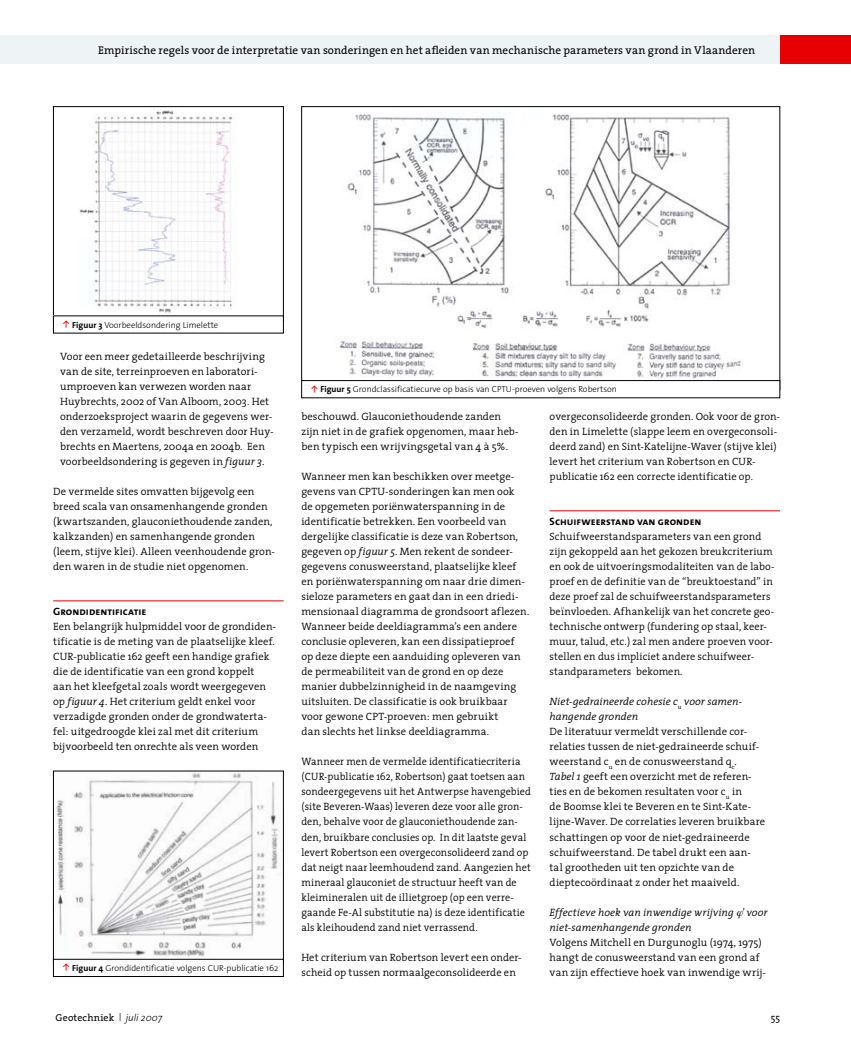
<style>
.page{position:relative;width:851px;height:1053px;background:#fff}
.page>*{position:absolute;margin:0;border:0;box-sizing:border-box;transform-origin:0 0}
.t1{font:11.25px "The Serif";letter-spacing:.005em;color:#000}
.t2{font:300 10.62px/15px "The Serif";letter-spacing:.01em;color:#000}
.t3{font:300 10.62px/15px "The Serif";letter-spacing:.01em;color:#000;scale:.96 1}
.t4{font:italic 300 10.62px/15px "The Serif";color:#000}
.t5{font:10.62px "The Mix Bold Caps";color:#000}
.t6{font:10px "The Serif";letter-spacing:.015em;color:#000}
.t7{font:10px "The Sans";color:#000}
.t8{font:300 8.75px "The Sans";color:#000}
.s1{font-weight:700}
.s2{font-style:italic}
.s3{font-family:"The Sans";font-weight:300;font-style:italic}
</style>
<div class="page">
<hr style="left:53px;top:600px;width:230px;height:1px;background:#e60004">
<hr style="left:549px;top:510px;width:231px;height:1px;background:#e60004">
<img style="left:79px;top:110px;width:154px;height:203px">
<div style="left:53px;top:106px;width:230px;height:215px;border:1px solid #000"></div>
<div style="left:53px;top:316px;width:230px;height:17px;background:#fff"></div>
<img style="left:56px;top:773px;width:222px;height:184px">
<div style="left:53px;top:770px;width:230px;height:193px;border:1px solid #000"></div>
<div style="left:53px;top:959px;width:230px;height:17px;background:#fff"></div>
<div style="left:53px;top:958px;width:230px;height:18px;border:1px solid #000"></div>
<img style="left:339px;top:113px;width:402px;height:266px">
<div style="left:301px;top:380px;width:479px;height:18px;border:1px solid #000"></div>
<div style="left:0;top:35px;width:850px;height:29px;background:#eef3f5"></div>
<div style="left:780px;top:35px;width:70px;height:29px;background:#e60004"></div>
<p class="t1" style="left:98px;top:41px;width:658px">Empirische regels voor de interpretatie van sonderingen en het afleiden van mechanische parameters van grond in Vlaanderen</p>
<p class="t8" style="left:63px;top:317px;width:157px"><sup>\</sup> <span class="s1">Figuur 3</span> Voorbeeldsondering Limelette</p>
<p class="t2" style="left:60px;top:349px;width:215px">Voor een meer gedetailleerde beschrijving van de site, terreinproeven en laboratori&shy;umproeven kan verwezen worden naar Huybrechts, 2002 of Van Alboom, 2003. Het onderzoeksproject waarin de gegevens wer&shy;den verzameld, wordt beschreven door Huy&shy;brechts en Maertens, 2004a en 2004b. Een voorbeeldsondering is gegeven in <span class="s2">figuur 3</span>.</p>
<p class="t2" style="left:53px;top:484px;width:223px">De vermelde sites omvatten bijgevolg een breed scala van onsamenhangende gronden (kwartszanden, glauconiethoudende zanden, kalkzanden) en samenhangende gronden (leem, stijve klei). Alleen veenhoudende gron&shy;den waren in de studie niet opgenomen.</p>
<p class="t5" style="left:53px;top:603px;width:95px">Grondidentificatie</p>
<p class="t2" style="left:53px;top:619px;width:224px">Een belangrijk hulpmiddel voor de grondiden&shy;tificatie is de meting van de plaatselijke kleef.<br>CUR-publicatie 162 geeft een handige grafiek die de identificatie van een grond koppelt<br>aan het kleefgetal zoals wordt weergegeven op <span class="s2">figuur 4</span>. Het criterium geldt enkel voor verzadigde gronden onder de grondwaterta&shy;fel: uitgedroogde klei zal met dit criterium bijvoorbeeld ten onrechte als veen worden</p>
<p class="t8" style="left:63px;top:960px;width:217px"><sup>\</sup> <span class="s1">Figuur 4</span> Grondidentificatie volgens CUR-publicatie 162</p>
<p class="t6" style="left:56px;top:1008px;width:108px">Geotechniek <sup>|</sup> <span class="s3">juli 2007</span></p>
<p class="t8" style="left:311px;top:382px;width:307px"><sup>\</sup> <span class="s1">Figuur 5</span> Grondclassificatiecurve op basis van CPTU-proeven volgens Robertson</p>
<p class="t2" style="left:301px;top:409px;width:219px">beschouwd. Glauconiethoudende zanden zijn niet in de grafiek opgenomen, maar heb&shy;ben typisch een wrijvingsgetal van 4 à 5%.</p>
<p class="t2" style="left:301px;top:469px;width:229px">Wanneer men kan beschikken over meetge&shy;gevens van CPTU-sonderingen kan men ook<br>de opgemeten poriënwaterspanning in de identificatie betrekken. Een voorbeeld van dergelijke classificatie is deze van Robertson, gegeven op <span class="s2">figuur 5</span>. Men rekent de sondeer&shy;gegevens conusweerstand, plaatselijke kleef en poriënwaterspanning om naar drie dimen&shy;sieloze parameters en gaat dan in een driedi&shy;mensionaal diagramma de grondsoort aflezen.<br>Wanneer beide deeldiagramma’s een andere conclusie opleveren, kan een dissipatieproef<br>op deze diepte een aanduiding opleveren van de permeabiliteit van de grond en op deze manier dubbelzinnigheid in de naamgeving uitsluiten. De classificatie is ook bruikbaar voor gewone CPT-proeven: men gebruikt<br>dan slechts het linkse deeldiagramma.</p>
<p class="t3" style="left:301px;top:754px;width:240px">Wanneer men de vermelde identificatiecriteria (CUR-publicatie 162, Robertson) gaat toetsen aan sondeergegevens uit het Antwerpse havengebied (site Beveren-Waas) leveren deze voor alle gron&shy;den, behalve voor de glauconiethoudende zan&shy;den, bruikbare conclusies op. In dit laatste geval levert Robertson een overgeconsolideerd zand op dat neigt naar leemhoudend zand. Aangezien het mineraal glauconiet de structuur heeft van de kleimineralen uit de illietgroep (op een verre&shy;gaande Fe-Al substitutie na) is deze identificatie als kleihoudend zand niet verrassend.</p>
<p class="t2" style="left:301px;top:949px;width:222px">Het criterium van Robertson levert een onder&shy;scheid op tussen normaalgeconsolideerde en</p>
<p class="t2" style="left:549px;top:409px;width:232px">overgeconsolideerde gronden. Ook voor de gron&shy;den in Limelette (slappe leem en overgeconsoli&shy;deerd zand) en Sint-Katelijne-Waver (stijve klei) levert het criterium van Robertson en CUR&shy;publicatie 162 een correcte identificatie op.</p>
<p class="t5" style="left:549px;top:513px;width:153px">Schuifweerstand van gronden</p>
<p class="t2" style="left:549px;top:529px;width:226px">Schuifweerstandsparameters van een grond zijn gekoppeld aan het gekozen breukcriterium en ook de uitvoeringsmodaliteiten van de labo&shy;proef en de definitie van de “breuktoestand” in deze proef zal de schuifweerstandsparameters beïnvloeden. Afhankelijk van het concrete geo&shy;technische ontwerp (fundering op staal, keer&shy;muur, talud, etc.) zal men andere proeven voor&shy;stellen en dus impliciet andere schuifweer&shy;standparameters bekomen.</p>
<p class="t4" style="left:549px;top:694px;width:194px">Niet-gedraineerde cohesie c<sub>u</sub> voor samen&shy;hangende gronden</p>
<p class="t2" style="left:549px;top:724px;width:217px">De literatuur vermeldt verschillende cor&shy;relaties tussen de niet-gedraineerde schuif&shy;weerstand c<sub>u</sub> en de conusweerstand q<sub>c</sub>.<br><span class="s2">Tabel 1</span> geeft een overzicht met de referen&shy;ties en de bekomen resultaten voor c<sub>u</sub> in<br>de Boomse klei te Beveren en te Sint-Kate&shy;lijne-Waver. De correlaties leveren bruikbare schattingen op voor de niet-gedraineerde schuifweerstand. De tabel drukt een aan&shy;tal grootheden uit ten opzichte van de dieptecoördinaat z onder het maaiveld.</p>
<p class="t4" style="left:549px;top:904px;width:219px">Effectieve hoek van inwendige wrijving ’ voor niet-samenhangende gronden</p>
<p class="t2" style="left:549px;top:934px;width:218px">Volgens Mitchell en Durgunoglu (1974, 1975) hangt de conusweerstand van een grond af van zijn effectieve hoek van inwendige wrij-</p>
<p class="t7" style="left:770px;top:1008px;width:11px">55</p>
</div>
